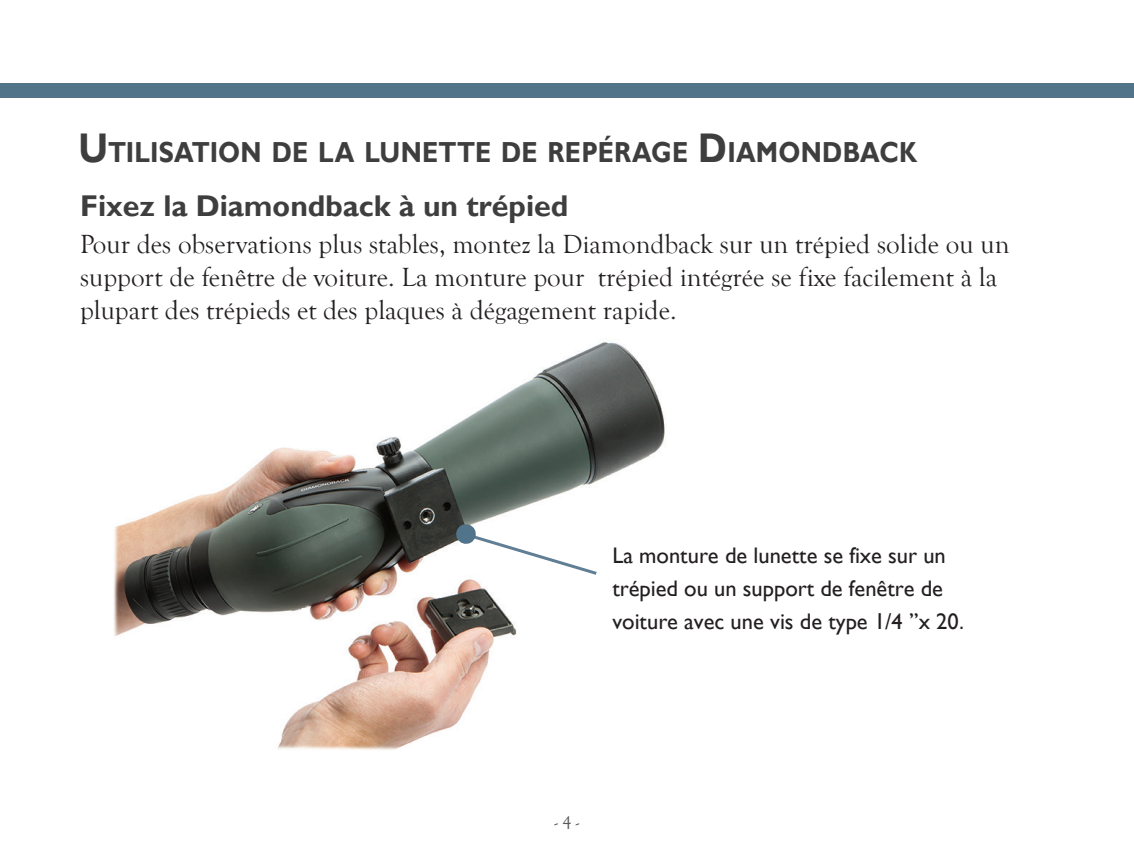
<style>
.page{position:relative;width:1134px;height:864px;background:#fff}
.page>*{position:absolute;margin:0;border:0;box-sizing:border-box;transform-origin:0 0}
.t1{font:700 30px "Gill Sans";color:#3e3e3f}
.t2{font:700 29.1px "Gill Sans";letter-spacing:.01em;color:#3e3e3f;scale:.87 1}
.t3{font:27px/33px "Goudy Old Style T";color:#231f20}
.t4{font:22.5px/33px "Gill Sans";color:#231f20}
.t5{font:18px "Goudy Old Style T";color:#57585a}
.s1{font-size:41.4px}
.s2{font-family:"Trade Gothic LT Std";font-size:21px}
</style>
<div class="page">
<div style="left:0;top:84px;width:1134px;height:14px;background:#51748b"></div>
<img style="left:113px;top:342px;width:552px;height:408px">
<svg style="left:456px;top:522px;width:144px;height:55px"></svg>
<h2 class="t2" style="left:78px;top:135px;width:966px"><span class="s1">U</span>TILISATION DE LA LUNETTE DE REPÉRAGE <span class="s1">D</span>IAMONDBACK</h2>
<h3 class="t1" style="left:80px;top:188px;width:490px">Fixez la Diamondback à un trépied</h3>
<p class="t3" style="left:80px;top:229px;width:931px">Pour des observations plus stables, montez la Diamondback sur un trépied solide ou un support de fenêtre de voiture. La monture pour trépied intégrée se fixe facilement à la plupart des trépieds et des plaques à dégagement rapide.</p>
<p class="t4" style="left:612px;top:539px;width:354px">La monture de lunette se fixe sur un trépied ou un support de fenêtre de voiture avec une vis de type 1/4 ”x 20<span class="s2">.</span></p>
<p class="t5" style="left:555px;top:812px;width:26px">- 4 -</p>
</div>
